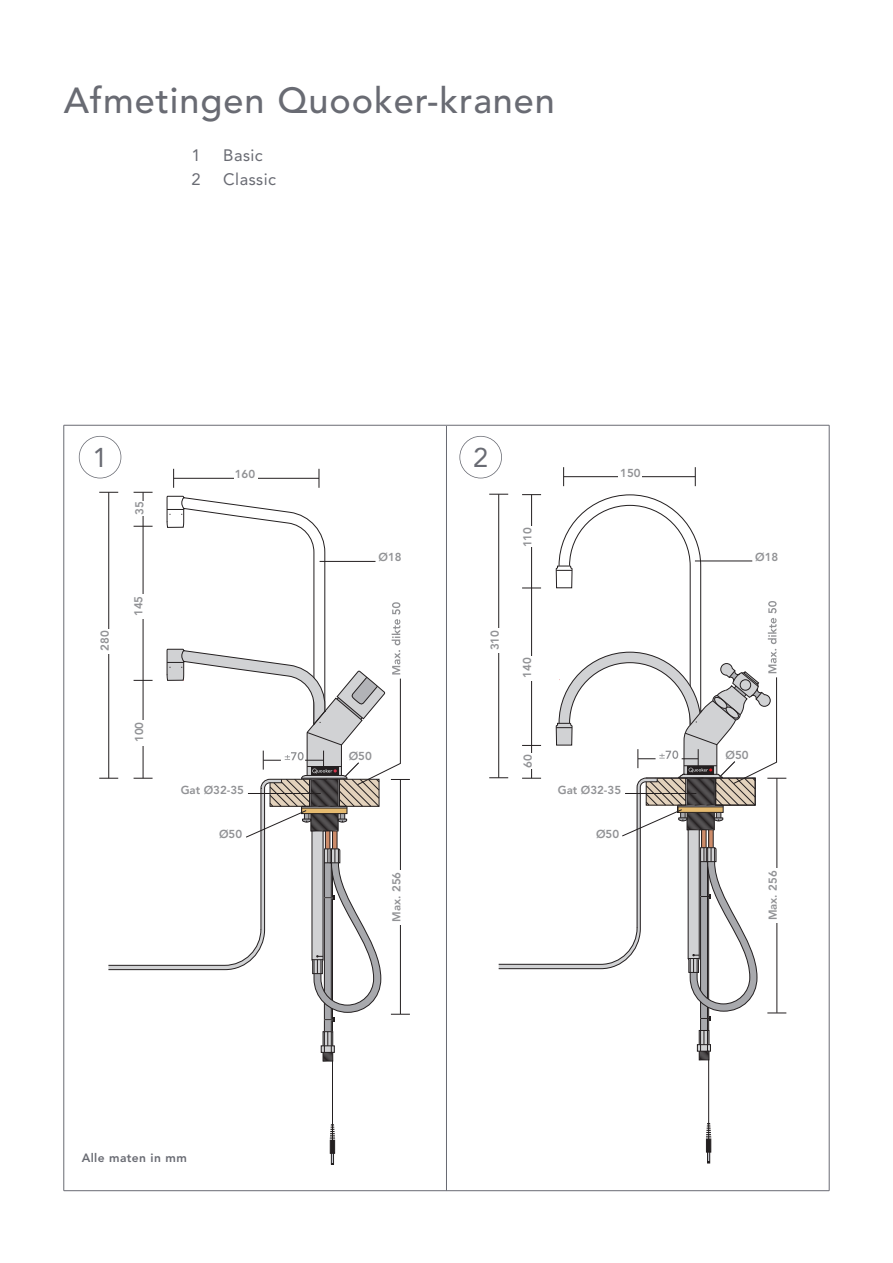
<style>
.page{position:relative;width:893px;height:1263px;background:#fff}
.page>*{position:absolute;margin:0;border:0;box-sizing:border-box;transform-origin:0 0}
.t1{font:500 36px "Avenir LT";letter-spacing:.025em;color:#696b73}
.t2{font:27px "Avenir LT";color:#696b73}
.t3{font:16.5px "Avenir LT";letter-spacing:.025em;color:#696b73}
.t4{font:800 12px "Avenir LT";letter-spacing:.03em;color:#696b73}
.t5{font:800 11.55px "Avenir LT";color:#919295}
.t6{font:800 11.4px "Avenir LT";color:#919295}
</style>
<div class="page">
<div style="left:707px;top:1147px;width:3px;height:16px;border:1px solid #231f20"></div>
<svg style="left:705px;top:1123px;width:7px;height:29px"></svg>
<hr style="left:708px;top:848px;width:1px;height:295px;background:#231f20">
<div style="left:701px;top:848px;width:6px;height:185px;background:#a8a9ad"></div>
<hr style="left:700px;top:848px;width:1px;height:185px;background:#231f20">
<hr style="left:707px;top:848px;width:1px;height:185px;background:#231f20">
<div style="left:697px;top:1044px;width:14px;height:7px;border:1px solid #231f20"></div>
<svg style="left:699px;top:1030px;width:10px;height:30px"></svg>
<hr style="left:564px;top:476px;width:131px;height:1px;background:#231f20">
<svg style="left:563px;top:467px;width:1px;height:19px"></svg>
<svg style="left:695px;top:467px;width:1px;height:19px"></svg>
<div style="left:618px;top:475px;width:23px;height:5px;background:#fff"></div>
<svg style="left:489px;top:494px;width:297px;height:526px"></svg>
<div style="left:331px;top:1149px;width:3px;height:15px;border:1px solid #231f20"></div>
<svg style="left:329px;top:1124px;width:7px;height:30px"></svg>
<hr style="left:332px;top:849px;width:1px;height:295px;background:#231f20">
<div style="left:324px;top:849px;width:7px;height:185px;background:#a8a9ad"></div>
<hr style="left:324px;top:849px;width:1px;height:185px;background:#231f20">
<hr style="left:331px;top:849px;width:1px;height:185px;background:#231f20">
<div style="left:323px;top:1031px;width:10px;height:15px;border:1px solid #231f20"></div>
<div style="left:321px;top:1046px;width:13px;height:6px;border:1px solid #231f20"></div>
<svg style="left:323px;top:1032px;width:10px;height:29px"></svg>
<svg style="left:99px;top:469px;width:311px;height:553px"></svg>
<div style="left:398px;top:870px;width:6px;height:54px;background:#fff"></div>
<hr style="left:64px;top:425px;width:765px;height:1px;background:#696b73">
<hr style="left:64px;top:1190px;width:765px;height:1px;background:#696b73">
<hr style="left:63px;top:425px;width:1px;height:766px;background:#696b73">
<div style="left:80px;top:437px;width:41px;height:41px;background:#fff;border-radius:21px"></div>
<div style="left:79px;top:436px;width:42px;height:42px;border:2px solid #696b73;border-radius:21px"></div>
<div style="left:459px;top:436px;width:43px;height:42px;border:2px solid #696b73;border-radius:21px"></div>
<hr style="left:446px;top:426px;width:1px;height:765px;background:#696b73">
<hr style="left:829px;top:425px;width:1px;height:766px;background:#696b73">
<h1 class="t1" style="left:64px;top:85px;width:493px">Afmetingen Quooker-kranen</h1>
<h3 class="t3" style="left:191px;top:148px;width:11px">1</h3>
<h3 class="t3" style="left:223px;top:148px;width:41px">Basic</h3>
<h3 class="t3" style="left:191px;top:172px;width:11px">2</h3>
<h3 class="t3" style="left:223px;top:172px;width:54px">Classic</h3>
<h2 class="t2" style="left:93px;top:447px;width:17px">1</h2>
<h2 class="t2" style="left:473px;top:447px;width:17px">2</h2>
<p class="t5" style="left:133px;top:515px;width:15px;rotate:-90deg">35</p>
<p class="t5" style="left:98px;top:651px;width:22px;rotate:-90deg">280</p>
<p class="t5" style="left:132px;top:616px;width:22px;rotate:-90deg">145</p>
<p class="t5" style="left:132px;top:742px;width:22px;rotate:-90deg">100</p>
<p class="t5" style="left:235px;top:467px;width:22px">160</p>
<p class="t5" style="left:181px;top:783px;width:65px">Gat Ø32-35</p>
<p class="t5" style="left:219px;top:827px;width:25px">Ø50</p>
<p class="t5" style="left:378px;top:551px;width:25px">Ø18</p>
<p class="t5" style="left:349px;top:749px;width:25px">Ø50</p>
<p class="t6" style="left:390px;top:922px;width:51px;rotate:-90deg">Max. 256</p>
<p class="t5" style="left:488px;top:650px;width:22px;rotate:-90deg">310</p>
<p class="t5" style="left:521px;top:547px;width:22px;rotate:-90deg">110</p>
<p class="t5" style="left:520px;top:678px;width:22px;rotate:-90deg">140</p>
<p class="t5" style="left:521px;top:768px;width:15px;rotate:-90deg">60</p>
<p class="t5" style="left:620px;top:466px;width:22px">150</p>
<p class="t5" style="left:558px;top:783px;width:65px">Gat Ø32-35</p>
<p class="t5" style="left:596px;top:827px;width:25px">Ø50</p>
<p class="t5" style="left:755px;top:550px;width:25px">Ø18</p>
<p class="t5" style="left:726px;top:748px;width:25px">Ø50</p>
<p class="t6" style="left:766px;top:920px;width:51px;rotate:-90deg">Max. 256</p>
<p class="t4" style="left:82px;top:1151px;width:106px">Alle maten in mm</p>
</div>
